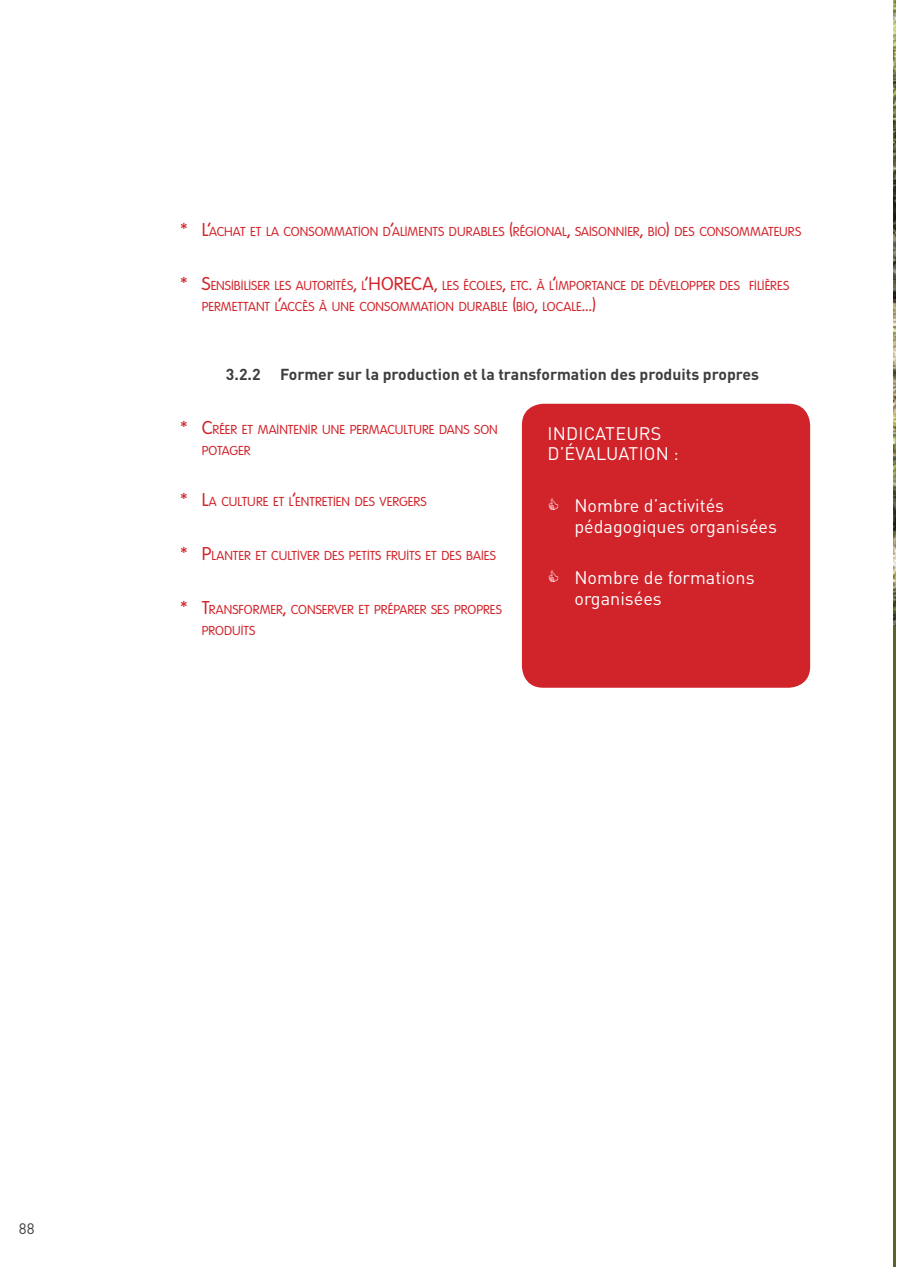
<style>
.page{position:relative;width:897px;height:1267px;background:#fff}
.page>*{position:absolute;margin:0;border:0;box-sizing:border-box;transform-origin:0 0}
.t1{font:18px/20.7px "DIN Pro";color:#fff}
.t2{font:700 15.75px "DIN Pro";color:#3e3e3f}
.t3{font:15px "DIN Pro";color:#3e3e3f}
.t4{font:12.6px/20.7px "Folks";letter-spacing:.005em;color:#d1232a}
.s1{font-size:18px}
</style>
<div class="page">
<hr style="left:893px;top:0;width:2px;height:1266px;background:#5e6129">
<img style="left:893px;top:0;width:2px;height:625px">
<div style="left:522px;top:404px;width:288px;height:283px;background:#d1232a;border-radius:21px"></div>
<p class="t4" style="left:180px;top:221px;width:622px"><span class="s1">* L’</span>ACHAT ET LA CONSOMMATION D<span class="s1">’</span>ALIMENTS DURABLES <span class="s1">(</span>RÉGIONAL<span class="s1">,</span> SAISONNIER<span class="s1">,</span> BIO<span class="s1">)</span> DES CONSOMMATEURS</p>
<p class="t4" style="left:180px;top:275px;width:200px"><span class="s1">* S</span>ENSIBILISER LES AUTORITÉS<span class="s1">,</span> L<span class="s1">’HORECA</span></p>
<p class="t4" style="left:202px;top:275px;width:589px;text-indent:232px"><span class="s1">,</span> LES ÉCOLES<span class="s1">,</span> ETC<span class="s1">.</span> À L<span class="s1">’</span>IMPORTANCE DE DÉVELOPPER DES FILIÈRES<br>PERMETTANT L<span class="s1">’</span>ACCÈS À UNE CONSOMMATION DURABLE <span class="s1">(</span>BIO<span class="s1">,</span> LOCALE<span class="s1">…)</span></p>
<p class="t2" style="left:226px;top:363px;width:534px">3.2.2 Former sur la production et la transformation des produits propres</p>
<p class="t4" style="left:202px;top:419px;width:297px;text-indent:-21px"><span class="s1">* C</span>RÉER ET MAINTENIR UNE PERMACULTURE DANS SON<br>POTAGER</p>
<p class="t4" style="left:180px;top:491px;width:248px"><span class="s1">* L</span>A CULTURE ET L<span class="s1">’</span>ENTRETIEN DES VERGERS</p>
<h1 class="t1" style="left:547px;top:422px;width:40px">Indicateurs d’évaluation</h1>
<h1 class="t1" style="left:673px;top:443px;width:7px">:</h1>
<h1 class="t1" style="left:574px;top:494px;width:204px">Nombre d’activités pédagogiques organisées</h1>
<h1 class="t1" style="left:574px;top:566px;width:182px">Nombre de formations organisées</h1>
<p class="t4" style="left:180px;top:545px;width:317px"><span class="s1">* P</span>LANTER ET CULTIVER DES PETITS FRUITS ET DES BAIES</p>
<p class="t4" style="left:202px;top:599px;width:302px;text-indent:-21px"><span class="s1">* T</span>RANSFORMER<span class="s1">,</span> CONSERVER ET PRÉPARER SES PROPRES<br>PRODUITS</p>
<p class="t3" style="left:19px;top:1218px;width:17px">88</p>
</div>
